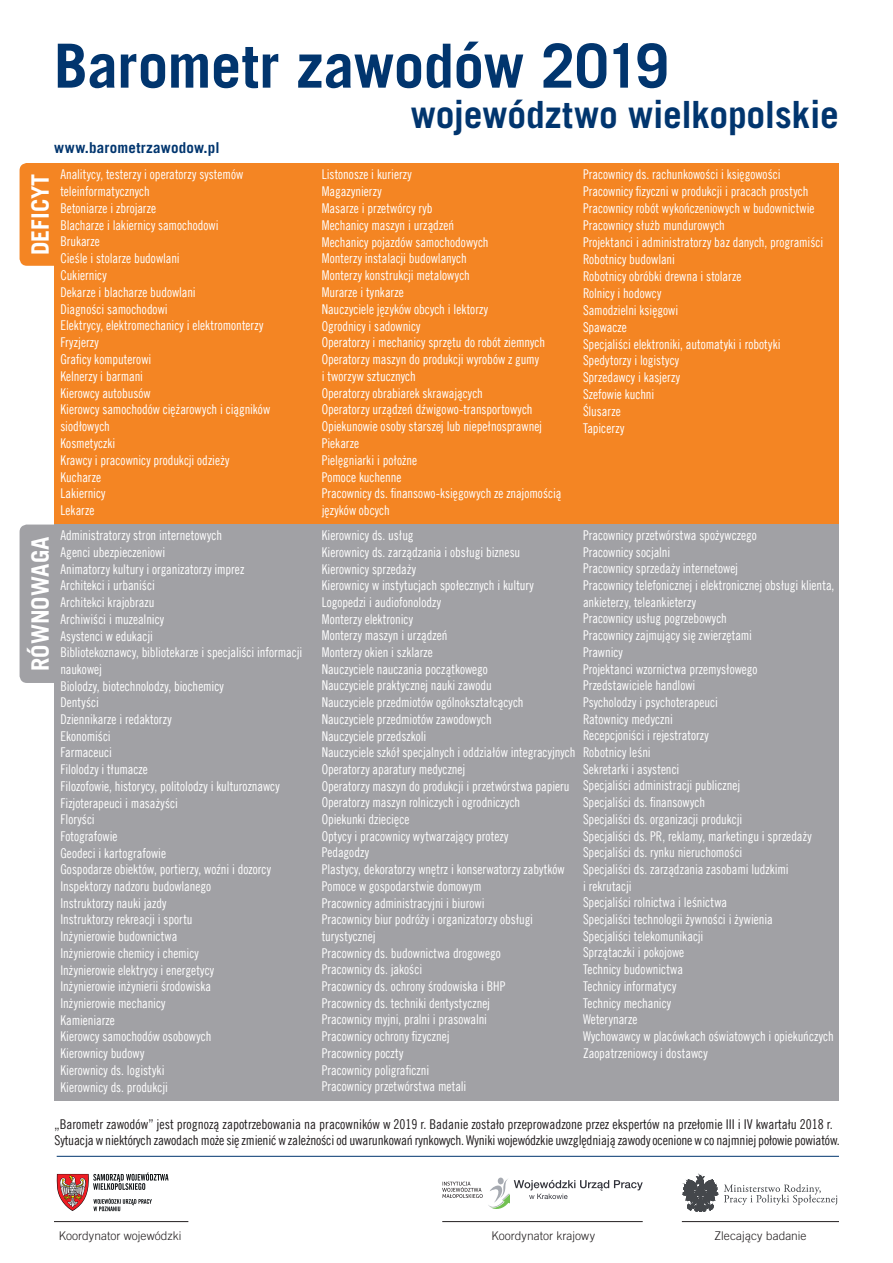
<style>
.page{position:relative;width:893px;height:1263px;background:#fff}
.page>*{position:absolute;margin:0;border:0;box-sizing:border-box;transform-origin:0 0}
.t1{font:700 60.9px "Trade Gothic LT Com";letter-spacing:-.01em;color:#01356e}
.t2{font:700 37.5px "Trade Gothic LT Com";letter-spacing:-.005em;color:#01356e}
.t3{font:700 24px "Trade Gothic LT Com";color:#fff}
.t4{font:700 15px "Trade Gothic LT Com";letter-spacing:.01em;color:#01356e}
.t5{font:13.5px/16.6px "Trade Gothic LT Com Cn 18";color:#fff;scale:.95 1}
.t6{font:13.5px/16.2px "Trade Gothic LT Com Cn 18";letter-spacing:-.015em;color:#231f20}
.t7{font:300 12px "Trade Gothic LT Com";letter-spacing:.005em;color:#231f20}
</style>
<div class="page">
<hr style="left:57px;top:1156px;width:782px;height:1px;background:#01356e">
<div style="left:20px;top:163px;width:208px;height:103px;background:#f48523;border-radius:7px"></div>
<hr style="left:54px;top:1221px;width:134px;height:1px;background:#231f20">
<svg style="left:57px;top:1172px;width:112px;height:39px"></svg>
<hr style="left:442px;top:1221px;width:201px;height:1px;background:#231f20">
<hr style="left:682px;top:1221px;width:157px;height:1px;background:#231f20">
<svg style="left:683px;top:1176px;width:34px;height:35px"></svg>
<svg style="left:724px;top:1184px;width:113px;height:21px"></svg>
<svg style="left:442px;top:1178px;width:201px;height:31px"></svg>
<div style="left:54px;top:163px;width:785px;height:361px;background:#f48523"></div>
<div style="left:20px;top:524px;width:208px;height:159px;background:#a1a1a5;border-radius:7px"></div>
<div style="left:54px;top:524px;width:785px;height:576px;background:#a1a1a5"></div>
<h1 class="t1" style="left:54px;top:29px;width:616px">Barometr zawodów 2019</h1>
<h2 class="t2" style="left:411px;top:92px;width:429px">województwo wielkopolskie</h2>
<p class="t5" style="left:60px;top:166px;width:222px">Analitycy, testerzy i operatorzy systemów teleinformatycznych<br>Betoniarze i zbrojarze<br>Blacharze i lakiernicy samochodowi<br>Brukarze<br>Cieśle i stolarze budowlani<br>Cukiernicy<br>Dekarze i blacharze budowlani<br>Diagności samochodowi<br>Elektrycy, elektromechanicy i elektromonterzy<br>Fryzjerzy<br>Graficy komputerowi<br>Kelnerzy i barmani<br>Kierowcy autobusów<br>Kierowcy samochodów ciężarowych i ciągników siodłowych<br>Kosmetyczki<br>Krawcy i pracownicy produkcji odzieży<br>Kucharze<br>Lakiernicy<br>Lekarze</p>
<p class="t5" style="left:322px;top:166px;width:254px">Listonosze i kurierzy<br>Magazynierzy<br>Masarze i przetwórcy ryb<br>Mechanicy maszyn i urządzeń<br>Mechanicy pojazdów samochodowych<br>Monterzy instalacji budowlanych<br>Monterzy konstrukcji metalowych<br>Murarze i tynkarze<br>Nauczyciele języków obcych i lektorzy<br>Ogrodnicy i sadownicy<br>Operatorzy i mechanicy sprzętu do robót ziemnych<br>Operatorzy maszyn do produkcji wyrobów z gumy<br>i tworzyw sztucznych<br>Operatorzy obrabiarek skrawających<br>Operatorzy urządzeń dźwigowo-transportowych<br>Opiekunowie osoby starszej lub niepełnosprawnej<br>Piekarze<br>Pielęgniarki i położne<br>Pomoce kuchenne<br>Pracownicy ds. finansowo-księgowych ze znajomością języków obcych</p>
<p class="t5" style="left:583px;top:166px;width:254px">Pracownicy ds. rachunkowości i księgowości<br>Pracownicy fizyczni w produkcji i pracach prostych<br>Pracownicy robót wykończeniowych w budownictwie<br>Pracownicy służb mundurowych<br>Projektanci i administratorzy baz danych, programiści<br>Robotnicy budowlani<br>Robotnicy obróbki drewna i stolarze<br>Rolnicy i hodowcy<br>Samodzielni księgowi<br>Spawacze<br>Specjaliści elektroniki, automatyki i robotyki<br>Spedytorzy i logistycy<br>Sprzedawcy i kasjerzy<br>Szefowie kuchni<br>Ślusarze<br>Tapicerzy</p>
<p class="t4" style="left:54px;top:139px;width:167px">www.barometrzawodow.pl</p>
<h3 class="t3" style="left:25px;top:255px;width:83px;rotate:-90deg">DEFICYT</h3>
<h3 class="t3" style="left:25px;top:671px;width:136px;rotate:-90deg">RÓWNOWAGA</h3>
<p class="t5" style="left:60px;top:527px;width:256px">Administratorzy stron internetowych<br>Agenci ubezpieczeniowi<br>Animatorzy kultury i organizatorzy imprez<br>Architekci i urbaniści<br>Architekci krajobrazu<br>Archiwiści i muzealnicy<br>Asystenci w edukacji<br>Bibliotekoznawcy, bibliotekarze i specjaliści informacji naukowej<br>Biolodzy, biotechnolodzy, biochemicy<br>Dentyści<br>Dziennikarze i redaktorzy<br>Ekonomiści<br>Farmaceuci<br>Filolodzy i tłumacze<br>Filozofowie, historycy, politolodzy i kulturoznawcy<br>Fizjoterapeuci i masażyści<br>Floryści<br>Fotografowie<br>Geodeci i kartografowie<br>Gospodarze obiektów, portierzy, woźni i dozorcy<br>Inspektorzy nadzoru budowlanego<br>Instruktorzy nauki jazdy<br>Instruktorzy rekreacji i sportu<br>Inżynierowie budownictwa<br>Inżynierowie chemicy i chemicy<br>Inżynierowie elektrycy i energetycy<br>Inżynierowie inżynierii środowiska<br>Inżynierowie mechanicy<br>Kamieniarze<br>Kierowcy samochodów osobowych<br>Kierownicy budowy<br>Kierownicy ds. logistyki<br>Kierownicy ds. produkcji</p>
<p class="t5" style="left:322px;top:527px;width:269px">Kierownicy ds. usług<br>Kierownicy ds. zarządzania i obsługi biznesu<br>Kierownicy sprzedaży<br>Kierownicy w instytucjach społecznych i kultury Logopedzi i audiofonolodzy<br>Monterzy elektronicy<br>Monterzy maszyn i urządzeń<br>Monterzy okien i szklarze<br>Nauczyciele nauczania początkowego<br>Nauczyciele praktycznej nauki zawodu<br>Nauczyciele przedmiotów ogólnokształcących Nauczyciele przedmiotów zawodowych<br>Nauczyciele przedszkoli<br>Nauczyciele szkół specjalnych i oddziałów integracyjnych Operatorzy aparatury medycznej<br>Operatorzy maszyn do produkcji i przetwórstwa papieru Operatorzy maszyn rolniczych i ogrodniczych<br>Opiekunki dziecięce<br>Optycy i pracownicy wytwarzający protezy<br>Pedagodzy<br>Plastycy, dekoratorzy wnętrz i konserwatorzy zabytków Pomoce w gospodarstwie domowym<br>Pracownicy administracyjni i biurowi<br>Pracownicy biur podróży i organizatorzy obsługi turystycznej<br>Pracownicy ds. budownictwa drogowego<br>Pracownicy ds. jakości<br>Pracownicy ds. ochrony środowiska i BHP<br>Pracownicy ds. techniki dentystycznej<br>Pracownicy myjni, pralni i prasowalni<br>Pracownicy ochrony fizycznej<br>Pracownicy poczty<br>Pracownicy poligraficzni<br>Pracownicy przetwórstwa metali</p>
<p class="t5" style="left:583px;top:527px;width:266px">Pracownicy przetwórstwa spożywczego<br>Pracownicy socjalni<br>Pracownicy sprzedaży internetowej<br>Pracownicy telefonicznej i elektronicznej obsługi klienta, ankieterzy, teleankieterzy<br>Pracownicy usług pogrzebowych<br>Pracownicy zajmujący się zwierzętami<br>Prawnicy<br>Projektanci wzornictwa przemysłowego<br>Przedstawiciele handlowi<br>Psycholodzy i psychoterapeuci<br>Ratownicy medyczni<br>Recepcjoniści i rejestratorzy<br>Robotnicy leśni<br>Sekretarki i asystenci<br>Specjaliści administracji publicznej<br>Specjaliści ds. finansowych<br>Specjaliści ds. organizacji produkcji<br>Specjaliści ds. PR, reklamy, marketingu i sprzedaży<br>Specjaliści ds. rynku nieruchomości<br>Specjaliści ds. zarządzania zasobami ludzkimi<br>i rekrutacji<br>Specjaliści rolnictwa i leśnictwa<br>Specjaliści technologii żywności i żywienia<br>Specjaliści telekomunikacji<br>Sprzątaczki i pokojowe<br>Technicy budownictwa<br>Technicy informatycy<br>Technicy mechanicy<br>Weterynarze<br>Wychowawcy w placówkach oświatowych i opiekuńczych<br>Zaopatrzeniowcy i dostawcy</p>
<p class="t6" style="left:55px;top:1115px;width:787px">„Barometr zawodów” jest prognozą zapotrzebowania na pracowników w 2019 r. Badanie zostało przeprowadzone przez ekspertów na przełomie III i IV kwartału 2018 r.<br>Sytuacja w niektórych zawodach może się zmienić w zależności od uwarunkowań rynkowych. Wyniki wojewódzkie uwzględniają zawody ocenione w co najmniej połowie powiatów.</p>
<p class="t7" style="left:59px;top:1229px;width:124px">Koordynator wojewódzki</p>
<p class="t7" style="left:491px;top:1229px;width:105px">Koordynator krajowy</p>
<p class="t7" style="left:714px;top:1229px;width:94px">Zlecający badanie</p>
</div>
